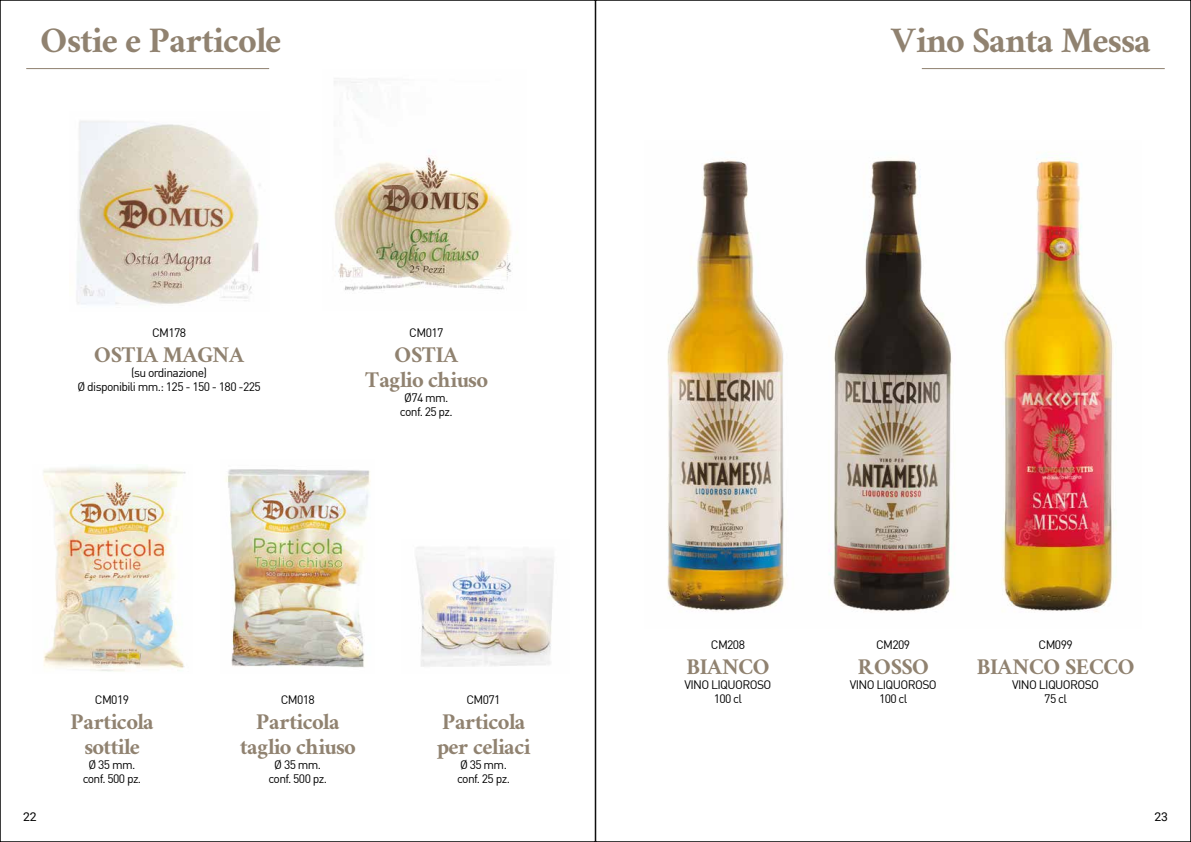
<style>
.page{position:relative;width:1191px;height:842px;background:#fff}
.page>*{position:absolute;margin:0;border:0;box-sizing:border-box;transform-origin:0 0}
.t1{font:40.3px "Ramaraja";color:#908270}
.t2{font:25.2px/25.2px "Ramaraja";color:#908270;text-align:center}
.t3{font:12.1px/14.5px "DIN";letter-spacing:-.05em;color:#000;text-align:center}
.t4{font:12.1px "Roboto";color:#000}
</style>
<div class="page">
<hr style="left:26px;top:68px;width:243px;height:1px;background:#908270">
<img style="left:76px;top:121px;width:185px;height:184px">
<img style="left:334px;top:78px;width:184px;height:213px">
<img style="left:43px;top:467px;width:143px;height:205px">
<img style="left:225px;top:469px;width:146px;height:199px">
<img style="left:416px;top:547px;width:138px;height:120px">
<hr style="left:921px;top:68px;width:243px;height:1px;background:#908270">
<img style="left:667px;top:157px;width:447px;height:455px">
<h1 class="t1" style="left:41px;top:14px;width:242px">Ostie e Particole</h1>
<p class="t3" style="left:152px;top:325px;width:36px">CM178</p>
<h2 class="t2" style="left:94px;top:341px;width:151px">OSTIA MAGNA</h2>
<p class="t3" style="left:78px;top:365px;width:185px">(su ordinazione)<br>Ø disponibili mm.: 125 - 150 - 180 -225</p>
<p class="t3" style="left:409px;top:325px;width:36px">CM017</p>
<h2 class="t2" style="left:365px;top:341px;width:124px">OSTIA<br>Taglio chiuso</h2>
<p class="t3" style="left:400px;top:390px;width:54px">Ø74 mm. conf. 25 pz.</p>
<p class="t4" style="left:23px;top:808px;width:15px">22</p>
<p class="t3" style="left:95px;top:692px;width:36px">CM019</p>
<h2 class="t2" style="left:70px;top:708px;width:84px">Particola sottile</h2>
<p class="t3" style="left:83px;top:757px;width:60px">Ø 35 mm. conf. 500 pz.</p>
<p class="t3" style="left:281px;top:692px;width:36px">CM018</p>
<h2 class="t2" style="left:240px;top:708px;width:117px">Particola taglio chiuso</h2>
<p class="t3" style="left:268px;top:757px;width:60px">Ø 35 mm. conf. 500 pz.</p>
<p class="t3" style="left:466px;top:692px;width:36px">CM071</p>
<h2 class="t2" style="left:437px;top:708px;width:95px;text-align:left">Particola per celiaci</h2>
<p class="t3" style="left:457px;top:757px;width:54px;text-align:left">Ø 35 mm. conf. 25 pz.</p>
<h1 class="t1" style="left:891px;top:14px;width:261px">Vino Santa Messa</h1>
<p class="t3" style="left:711px;top:637px;width:36px">CM208</p>
<h2 class="t2" style="left:686px;top:653px;width:85px">BIANCO</h2>
<p class="t3" style="left:684px;top:677px;width:88px">VINO LIQUOROSO<br>100 cl</p>
<p class="t3" style="left:876px;top:637px;width:36px">CM209</p>
<h2 class="t2" style="left:857px;top:653px;width:73px">ROSSO</h2>
<p class="t3" style="left:849px;top:677px;width:88px">VINO LIQUOROSO<br>100 cl</p>
<p class="t3" style="left:1038px;top:637px;width:36px">CM099</p>
<h2 class="t2" style="left:976px;top:653px;width:159px">BIANCO SECCO</h2>
<p class="t3" style="left:1012px;top:677px;width:88px">VINO LIQUOROSO<br>75 cl</p>
<p class="t4" style="left:1154px;top:808px;width:15px">23</p>
</div>
